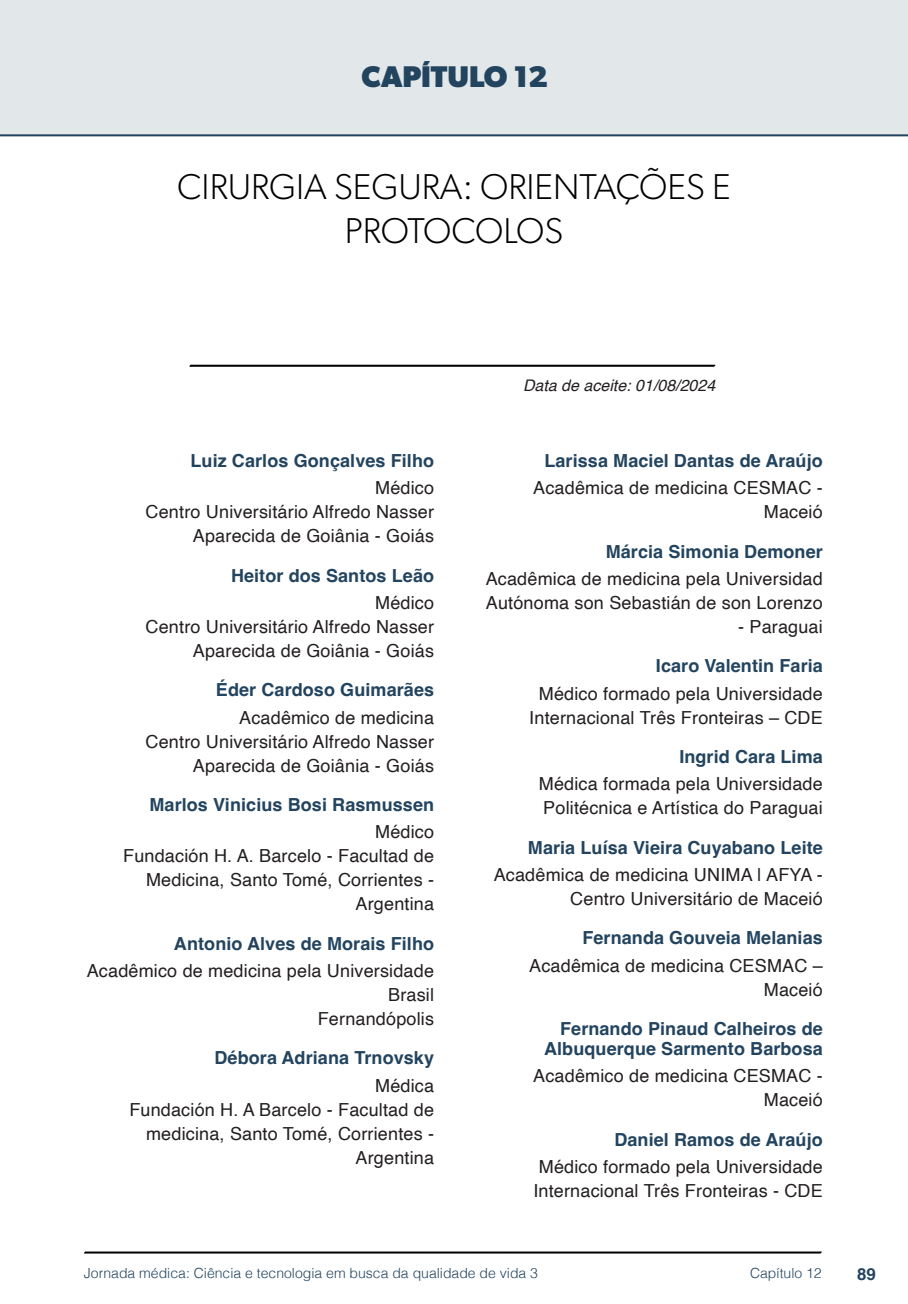
<style>
.page{position:relative;width:908px;height:1304px;background:#fff}
.page>*{position:absolute;margin:0;border:0;box-sizing:border-box;transform-origin:0 0}
.nome_artigos{font:300 36px/44px "Gibson";color:#000;text-align:center}
.capítulos{font:700 30px "Gibson";color:#23445f}
.info_autores{font:18px/24px "Helvetica";letter-spacing:.01em;color:#231f20;text-align:right}
.nome_autores{font:700 18px/20px "Helvetica";letter-spacing:.005em;color:#23445f;text-align:right}
.t1{font:700 16.8px "Helvetica";color:#23445f}
.t2{font:italic 16px "Helvetica";color:#231f20}
.t3{font:300 14px "Helvetica";color:#23445f}
</style>
<div class="page">
<svg style="left:84px;top:1251px;width:737px;height:3px;background:#515151"></svg>
<div style="left:0;top:0;width:907px;height:136px;background:#e2e7e9"></div>
<svg style="left:189px;top:364px;width:526px;height:3px;background:#4f4f4f"></svg>
<div style="left:44px;top:72px;width:68px;height:61px;background:#e2e7e9"></div>
<p class="capítulos" style="left:361px;top:58px;width:188px">CAPÍTULO 12</p>
<p class="nome_artigos" style="left:177px;top:164px;width:554px">CIRURGIA SEGURA: ORIENTAÇÕES E<br>PROTOCOLOS</p>
<p class="nome_autores" style="left:190px;top:453px;width:245px">Luiz Carlos Gonçalves Filho</p>
<p class="info_autores" style="left:375px;top:477px;width:60px">Médico</p>
<p class="info_autores" style="left:145px;top:501px;width:290px">Centro Universitário Alfredo Nasser</p>
<p class="info_autores" style="left:193px;top:525px;width:242px">Aparecida de Goiânia - Goiás</p>
<p class="nome_autores" style="left:231px;top:567px;width:204px">Heitor dos Santos Leão</p>
<p class="info_autores" style="left:375px;top:591px;width:60px">Médico</p>
<p class="info_autores" style="left:145px;top:615px;width:290px">Centro Universitário Alfredo Nasser</p>
<p class="info_autores" style="left:193px;top:639px;width:242px">Aparecida de Goiânia - Goiás</p>
<p class="nome_autores" style="left:216px;top:682px;width:219px">Éder Cardoso Guimarães</p>
<p class="info_autores" style="left:239px;top:706px;width:196px">Acadêmico de medicina</p>
<p class="info_autores" style="left:145px;top:730px;width:290px">Centro Universitário Alfredo Nasser</p>
<p class="info_autores" style="left:193px;top:754px;width:242px">Aparecida de Goiânia - Goiás</p>
<p class="nome_autores" style="left:149px;top:797px;width:286px">Marlos Vinicius Bosi Rasmussen</p>
<p class="info_autores" style="left:375px;top:821px;width:60px">Médico</p>
<p class="info_autores" style="left:123px;top:845px;width:312px">Fundación H. A. Barcelo - Facultad de<br>Medicina, Santo Tomé, Corrientes -<br>Argentina</p>
<p class="nome_autores" style="left:174px;top:935px;width:261px">Antonio Alves de Morais Filho</p>
<p class="info_autores" style="left:87px;top:959px;width:349px">Acadêmico de medicina pela Universidade<br>Brasil</p>
<p class="info_autores" style="left:317px;top:1007px;width:118px">Fernandópolis</p>
<p class="nome_autores" style="left:214px;top:1050px;width:221px">Débora Adriana Trnovsky</p>
<p class="info_autores" style="left:375px;top:1074px;width:60px">Médica</p>
<p class="info_autores" style="left:129px;top:1098px;width:306px">Fundación H. A Barcelo - Facultad de medicina, Santo Tomé, Corrientes -<br>Argentina</p>
<p class="t2" style="left:523px;top:373px;width:194px">Data de aceite: 01/08/2024</p>
<p class="nome_autores" style="left:544px;top:453px;width:280px">Larissa Maciel Dantas de Araújo</p>
<p class="info_autores" style="left:533px;top:477px;width:291px">Acadêmica de medicina CESMAC -<br>Maceió</p>
<p class="nome_autores" style="left:605px;top:543px;width:218px">Márcia Simonia Demoner</p>
<p class="info_autores" style="left:485px;top:567px;width:338px;text-align:left">Acadêmica de medicina pela Universidad<br>Autónoma son Sebastián de son Lorenzo</p>
<p class="info_autores" style="left:737px;top:615px;width:86px">- Paraguai</p>
<p class="nome_autores" style="left:655px;top:658px;width:168px">Icaro Valentin Faria</p>
<p class="info_autores" style="left:529px;top:682px;width:295px;text-align:center">Médico formado pela Universidade<br>Internacional Três Fronteiras – CDE</p>
<p class="nome_autores" style="left:679px;top:749px;width:145px">Ingrid Cara Lima</p>
<p class="info_autores" style="left:538px;top:773px;width:285px;text-align:left">Médica formada pela Universidade<br>Politécnica e Artística do Paraguai</p>
<p class="nome_autores" style="left:527px;top:839px;width:296px">Maria Luísa Vieira Cuyabano Leite</p>
<p class="info_autores" style="left:493px;top:863px;width:330px">Acadêmica de medicina UNIMA | AFYA -<br>Centro Universitário de Maceió</p>
<p class="nome_autores" style="left:582px;top:930px;width:242px">Fernanda Gouveia Melanias</p>
<p class="info_autores" style="left:529px;top:954px;width:295px">Acadêmica de medicina CESMAC –<br>Maceió</p>
<p class="nome_autores" style="left:544px;top:1021px;width:280px">Fernando Pinaud Calheiros de<br>Albuquerque Sarmento Barbosa</p>
<p class="info_autores" style="left:533px;top:1065px;width:291px">Acadêmico de medicina CESMAC -<br>Maceió</p>
<p class="nome_autores" style="left:614px;top:1131px;width:210px">Daniel Ramos de Araújo</p>
<p class="info_autores" style="left:533px;top:1155px;width:291px;text-align:center">Médico formado pela Universidade<br>Internacional Três Fronteiras - CDE</p>
<p class="t3" style="left:84px;top:1261px;width:455px">Jornada médica: Ciência e tecnologia em busca da qualidade de vida 3</p>
<p class="t3" style="left:749px;top:1261px;width:73px">Capítulo 12</p>
<p class="t1" style="left:856px;top:1264px;width:20px">89</p>
</div>
